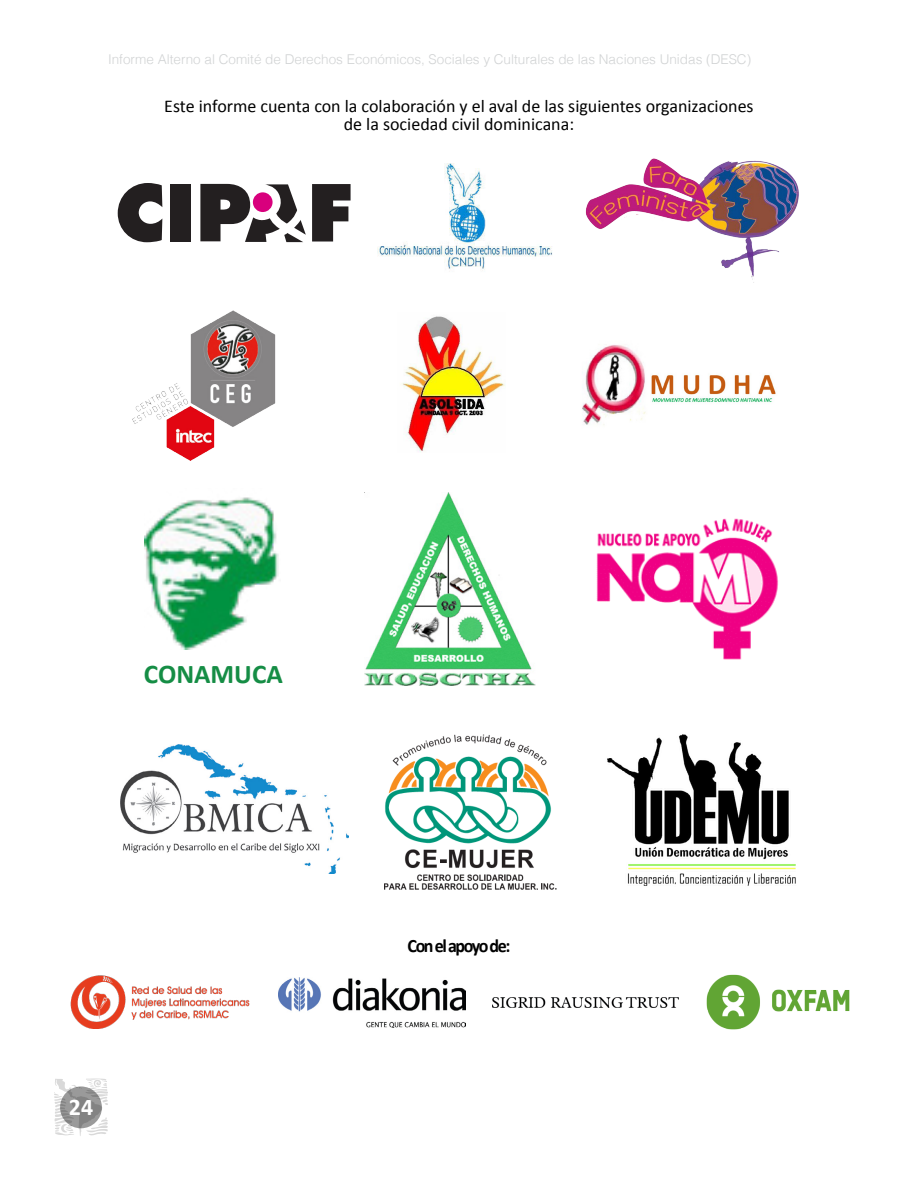
<style>
.page{position:relative;width:918px;height:1188px;background:#fff}
.page>*{position:absolute;margin:0;border:0;box-sizing:border-box;transform-origin:0 0}
.t1{font:700 27.15px "Calibri";color:#158d45}
.t2{font:700 24px "Calibri";color:#fff}
.t3{font:700 18.9px "Calibri";letter-spacing:-.08em;color:#000;scale:.95 1}
.t4{font:18px/18px "Calibri";color:#000;text-align:center}
.t5{font:300 13.5px "Helvetica";color:#d1d3d4}
</style>
<div class="page">
<svg style="left:54px;top:1078px;width:54px;height:58px"></svg>
<img style="left:279px;top:978px;width:186px;height:49px">
<img style="left:492px;top:998px;width:186px;height:10px">
<img style="left:706px;top:974px;width:144px;height:56px">
<img style="left:71px;top:976px;width:179px;height:52px">
<svg style="left:312px;top:184px;width:39px;height:58px"></svg>
<svg style="left:118px;top:183px;width:44px;height:59px"></svg>
<div style="left:170px;top:184px;width:21px;height:57px;background:#231f20"></div>
<svg style="left:200px;top:184px;width:106px;height:58px"></svg>
<div style="left:253px;top:192px;width:20px;height:20px;background:#d8007d;border-radius:50%"></div>
<img style="left:377px;top:164px;width:175px;height:106px">
<img style="left:585px;top:158px;width:214px;height:122px">
<img style="left:365px;top:493px;width:170px;height:193px">
<img style="left:144px;top:497px;width:135px;height:153px">
<img style="left:596px;top:518px;width:183px;height:142px">
<img style="left:121px;top:745px;width:228px;height:129px">
<img style="left:384px;top:734px;width:173px;height:156px">
<img style="left:607px;top:734px;width:189px;height:152px">
<img style="left:132px;top:310px;width:144px;height:151px">
<img style="left:582px;top:344px;width:194px;height:81px">
<img style="left:401px;top:316px;width:104px;height:136px">
<p class="t5" style="left:108px;top:48px;width:645px">Informe Alterno al Comité de Derechos Económicos, Sociales y Culturales de las Naciones Unidas (DESC)</p>
<p class="t4" style="left:164px;top:97px;width:591px">Este informe cuenta con la colaboración y el aval de las siguientes organizaciones de la sociedad civil dominicana:</p>
<h1 class="t1" style="left:144px;top:657px;width:140px">CONAMUCA</h1>
<h2 class="t2" style="left:69px;top:1092px;width:26px">24</h2>
<p class="t3" style="left:408px;top:933px;width:110px">Con el apoyo de:</p>
</div>
